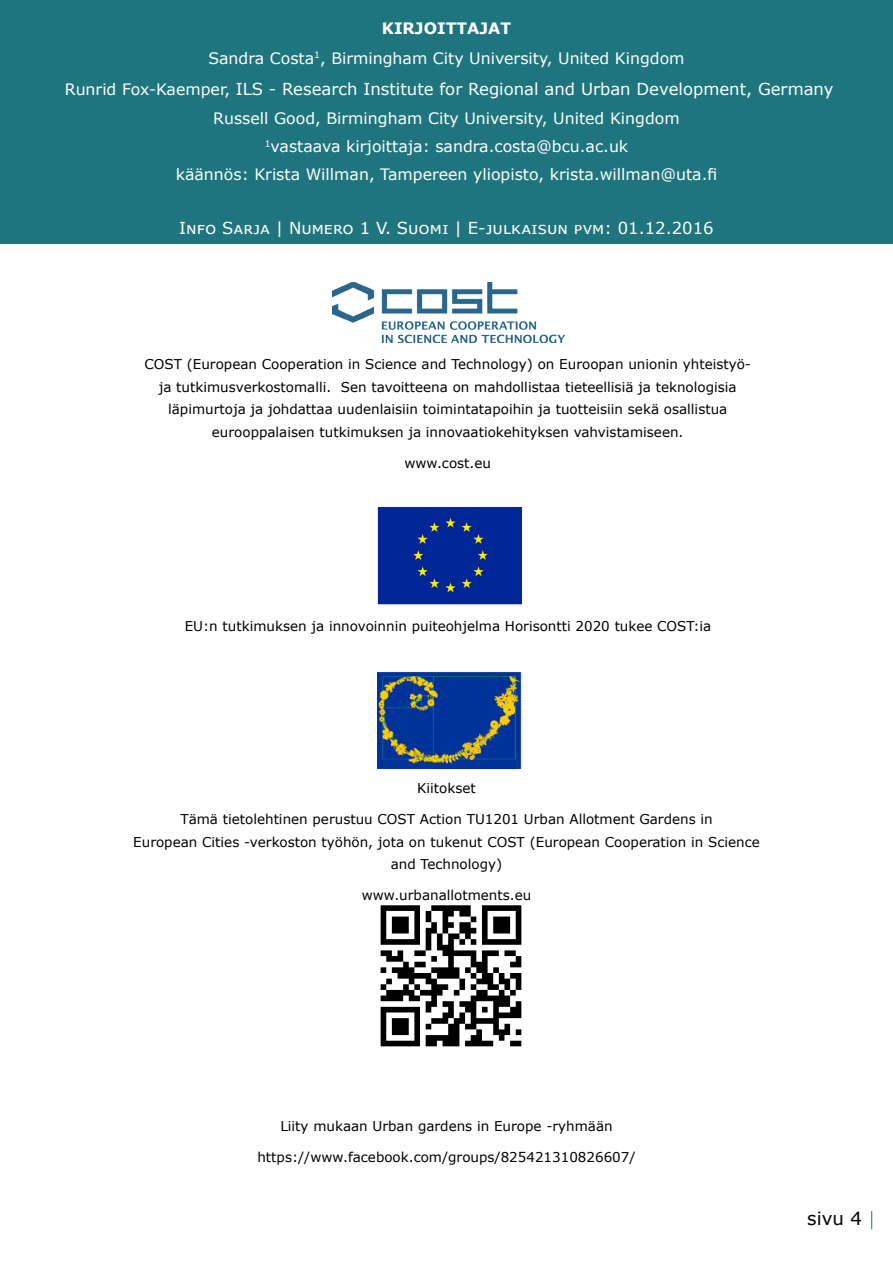
<style>
.page{position:relative;width:893px;height:1263px;background:#fff}
.page>*{position:absolute;margin:0;border:0;box-sizing:border-box;transform-origin:0 0}
.t1{font:18.15px "Verdana";color:#000}
.t2{font:16.5px "Verdana";color:#fff}
.t3{font:15.75px/28px "Verdana";color:#fff;text-align:center}
.t4{font:700 15.75px "Verdana";color:#fff}
.t5{font:13.5px/22.5px "Verdana";color:#000;text-align:center}
.t6{font:9.15px "Verdana";color:#fff}
.s1{font-size:15.75px}
</style>
<div class="page">
<img style="left:380px;top:905px;width:142px;height:142px">
<svg style="left:871px;top:1211px;width:1px;height:18px"></svg>
<img style="left:332px;top:283px;width:232px;height:59px">
<img style="left:377px;top:672px;width:145px;height:97px">
<img style="left:377px;top:507px;width:145px;height:98px">
<div style="left:0;top:0;width:893px;height:243px;background:#1f757e"></div>
<p class="t4" style="left:382px;top:17px;width:131px">KIRJOITTAJAT</p>
<p class="t3" style="left:331px;top:44px;width:355px">Birmingham City University, United Kingdom</p>
<p class="t3" style="left:208px;top:44px;width:107px">Sandra Costa</p>
<p class="t2" style="left:65px;top:77px;width:770px"><span class="s1">Runrid Fox-Kaemper,</span> ILS - Research Institute for Regional and Urban Development, Germany</p>
<p class="t3" style="left:213px;top:104px;width:468px">Russell Good, Birmingham City University, United Kingdom vastaava kirjoittaja: sandra.costa@bcu.ac.uk</p>
<p class="t6" style="left:314px;top:49px;width:13px">1<span class="s1">,</span></p>
<p class="t6" style="left:265px;top:137px;width:7px">1</p>
<p class="t3" style="left:176px;top:160px;width:543px">käännös: Krista Willman, Tampereen yliopisto, krista.willman@uta f i.</p>
<p class="t2" style="left:179px;top:217px;width:536px">Info Sarja | Numero 1 .V Suomi | E-julkaisun pvm: 01.12.2016</p>
<p class="t5" style="left:144px;top:353px;width:608px">COST (European Cooperation in Science and Technology) on Euroopan unionin yhteistyö-</p>
<p class="t5" style="left:168px;top:398px;width:561px">läpimurtoja ja johdattaa uudenlaisiin toimintatapoihin ja tuotteisiin sekä osallistua eurooppalaisen tutkimuksen ja innovaatiokehityksen vahvistamiseen.</p>
<p class="t5" style="left:404px;top:452px;width:88px">www.cost.eu</p>
<p class="t5" style="left:159px;top:376px;width:174px">ja tutkimusverkostomalli.</p>
<p class="t5" style="left:341px;top:376px;width:397px">Sen tavoitteena on mahdollistaa tieteellisiä ja teknologisia</p>
<p class="t5" style="left:185px;top:614px;width:528px">EU n: tutkimuksen ja innovoinnin puiteohjelma Horisontti 2020 tukee COST:ia</p>
<p class="t5" style="left:417px;top:777px;width:60px">Kiitokset</p>
<p class="t5" style="left:133px;top:808px;width:628px">Tämä tietolehtinen perustuu COST Action TU1201 Urban Allotment Gardens in<br>European Cities -verkoston työhön, jota on tukenut COST (European Cooperation in Science and Technology(</p>
<p class="t5" style="left:362px;top:884px;width:171px">www.urbanallotments.eu</p>
<p class="t5" style="left:280px;top:1115px;width:334px">Liity mukaan Urban gardens in Europe -ryhmään</p>
<p class="t5" style="left:257px;top:1146px;width:380px">https://www.facebook.com/groups/825421310826607/</p>
<h1 class="t1" style="left:807px;top:1206px;width:56px">sivu 4</h1>
</div>
